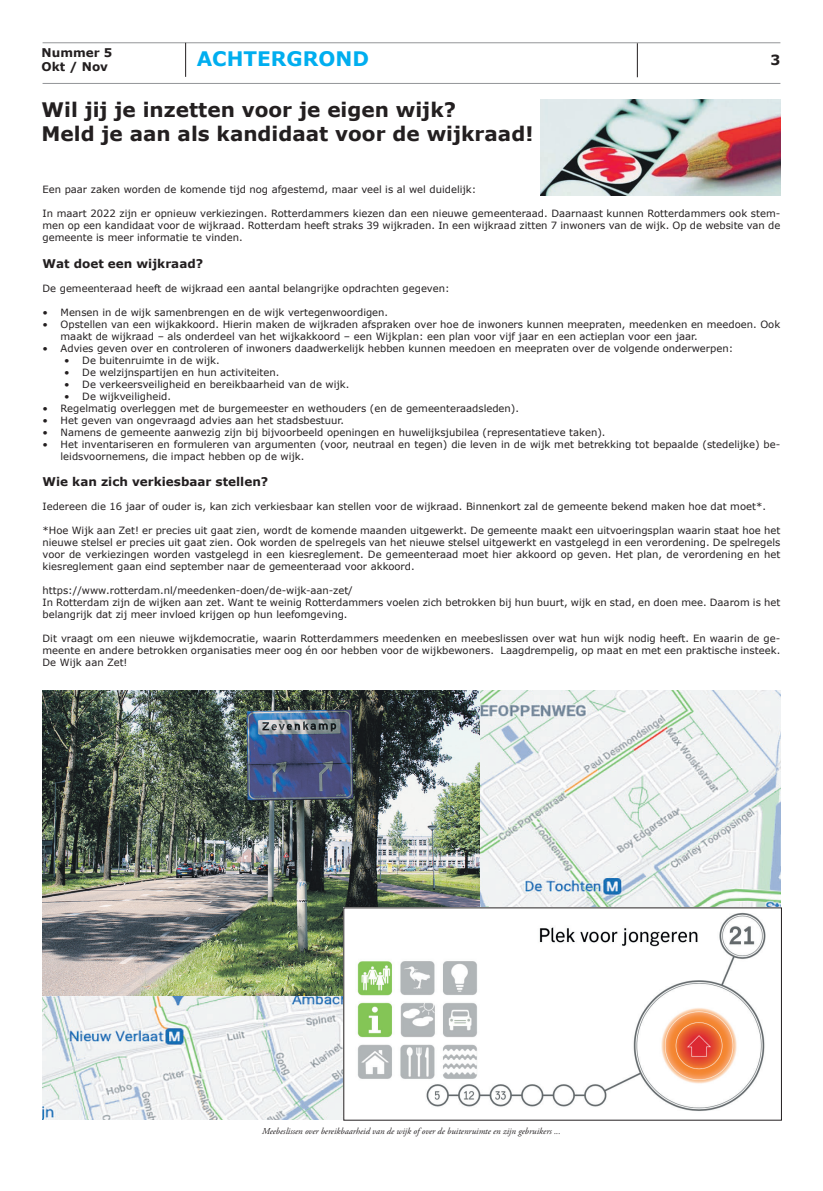
<style>
.page{position:relative;width:823px;height:1191px;background:#fff}
.page>*{position:absolute;margin:0;border:0;box-sizing:border-box;transform-origin:0 0}
.t1{font:700 20px/24px "Verdana";color:#231f20}
.t2{font:700 20px "Verdana";color:#00aeef}
.t3{font:700 14px "Verdana";color:#231f20}
.t4{font:700 12px/14.4px "Verdana";color:#231f20}
.t5{font:10px/12px "Verdana";color:#231f20;text-align:justify}
.t6{font:italic 9px "Adobe Garamond Pro";color:#231f20}
</style>
<div class="page">
<img style="left:43px;top:690px;width:737px;height:429px">
<img style="left:540px;top:99px;width:240px;height:96px">
<img style="left:43px;top:690px;width:436px;height:305px">
<img style="left:345px;top:909px;width:434px;height:209px">
<hr style="left:43px;top:43px;width:737px;height:1px;background:#939598">
<hr style="left:43px;top:83px;width:737px;height:1px;background:#939598">
<hr style="left:185px;top:43px;width:1px;height:34px;background:#231f20">
<hr style="left:636px;top:43px;width:1px;height:34px;background:#231f20">
<p class="t4" style="left:42px;top:46px;width:72px">Nummer 5<br>Okt / Nov</p>
<h2 class="t3" style="left:769px;top:50px;width:11px">3</h2>
<h1 class="t2" style="left:197px;top:46px;width:174px">ACHTERGROND</h1>
<h1 class="t1" style="left:42px;top:98px;width:493px">Wil jij je inzetten voor je eigen wijk?<br>Meld je aan als kandidaat voor de wijkraad!</h1>
<p class="t5" style="left:43px;top:184px;width:435px">Een paar zaken worden de komende tijd nog afgestemd, maar veel is al wel duidelijk:</p>
<p class="t5" style="left:43px;top:208px;width:738px">In maart 2022 zijn er opnieuw verkiezingen. Rotterdammers kiezen dan een nieuwe gemeenteraad. Daarnaast kunnen Rotterdammers ook stem&shy;men op een kandidaat voor de wijkraad. Rotterdam heeft straks 39 wijkraden. In een wijkraad zitten 7 inwoners van de wijk. Op de website van de gemeente is meer informatie te vinden.</p>
<p class="t4" style="left:43px;top:256px;width:162px">Wat doet een wijkraad?</p>
<p class="t5" style="left:43px;top:282px;width:408px">De gemeenteraad heeft de wijkraad een aantal belangrijke opdrachten gegeven:</p>
<p class="t5" style="left:43px;top:306px;width:347px">• Mensen in de wijk samenbrengen en de wijk vertegenwoordigen.</p>
<p class="t5" style="left:61px;top:318px;width:720px;text-indent:-18px">• Opstellen van een wijkakkoord. Hierin maken de wijkraden afspraken over hoe de inwoners kunnen meepraten, meedenken en meedoen. Ook maakt de wijkraad – als onderdeel van het wijkakkoord – een Wijkplan: een plan voor vijf jaar en een actieplan voor een jaar.</p>
<p class="t5" style="left:43px;top:342px;width:691px">• Advies geven over en controleren of inwoners daadwerkelijk hebben kunnen meedoen en meepraten over de volgende onderwerpen:</p>
<p class="t5" style="left:64px;top:354px;width:157px">• De buitenruimte in de wijk.</p>
<p class="t5" style="left:64px;top:366px;width:216px">• De welzijnspartijen en hun activiteiten.</p>
<p class="t5" style="left:64px;top:378px;width:286px">• De verkeersveiligheid en bereikbaarheid van de wijk.</p>
<p class="t5" style="left:64px;top:390px;width:108px">• De wijkveiligheid.</p>
<p class="t5" style="left:43px;top:402px;width:478px">• Regelmatig overleggen met de burgemeester en wethouders (en de gemeenteraadsleden).</p>
<p class="t5" style="left:43px;top:414px;width:303px">• Het geven van ongevraagd advies aan het stadsbestuur.</p>
<p class="t5" style="left:43px;top:426px;width:564px">• Namens de gemeente aanwezig zijn bij bijvoorbeeld openingen en huwelijksjubilea (representatieve taken).</p>
<p class="t5" style="left:61px;top:438px;width:720px;text-indent:-18px">• Het inventariseren en formuleren van argumenten (voor, neutraal en tegen) die leven in de wijk met betrekking tot bepaalde (stedelijke) be&shy;leidsvoornemens, die impact hebben op de wijk.</p>
<p class="t4" style="left:43px;top:475px;width:227px">Wie kan zich verkiesbaar stellen?</p>
<p class="t5" style="left:43px;top:501px;width:724px">Iedereen die 16 jaar of ouder is, kan zich verkiesbaar kan stellen voor de wijkraad. Binnenkort zal de gemeente bekend maken hoe dat moet*.</p>
<p class="t5" style="left:43px;top:525px;width:738px">*Hoe Wijk aan Zet! er precies uit gaat zien, wordt de komende maanden uitgewerkt. De gemeente maakt een uitvoeringsplan waarin staat hoe het nieuwe stelsel er precies uit gaat zien. Ook worden de spelregels van het nieuwe stelsel uitgewerkt en vastgelegd in een verordening. De spelregels voor de verkiezingen worden vastgelegd in een kiesreglement. De gemeenteraad moet hier akkoord op geven. Het plan, de verordening en het kiesreglement gaan eind september naar de gemeenteraad voor akkoord.</p>
<p class="t5" style="left:43px;top:585px;width:738px;text-align:left">https://www.rotterdam.nl/meedenken-doen/de-wijk-aan-zet/<br>In Rotterdam zijn de wijken aan zet. Want te weinig Rotterdammers voelen zich betrokken bij hun buurt, wijk en stad, en doen mee. Daarom is het belangrijk dat zij meer invloed krijgen op hun leefomgeving.</p>
<p class="t5" style="left:43px;top:633px;width:738px">Dit vraagt om een nieuwe wijkdemocratie, waarin Rotterdammers meedenken en meebeslissen over wat hun wijk nodig heeft. En waarin de ge&shy;meente en andere betrokken organisaties meer oog én oor hebben voor de wijkbewoners. Laagdrempelig, op maat en met een praktische insteek.<br>De Wijk aan Zet!</p>
<p class="t6" style="left:262px;top:1125px;width:300px">Meebeslissen over bereikbaarheid van de wijk of over de buitenruimte en zijn gebruikers ...</p>
</div>
